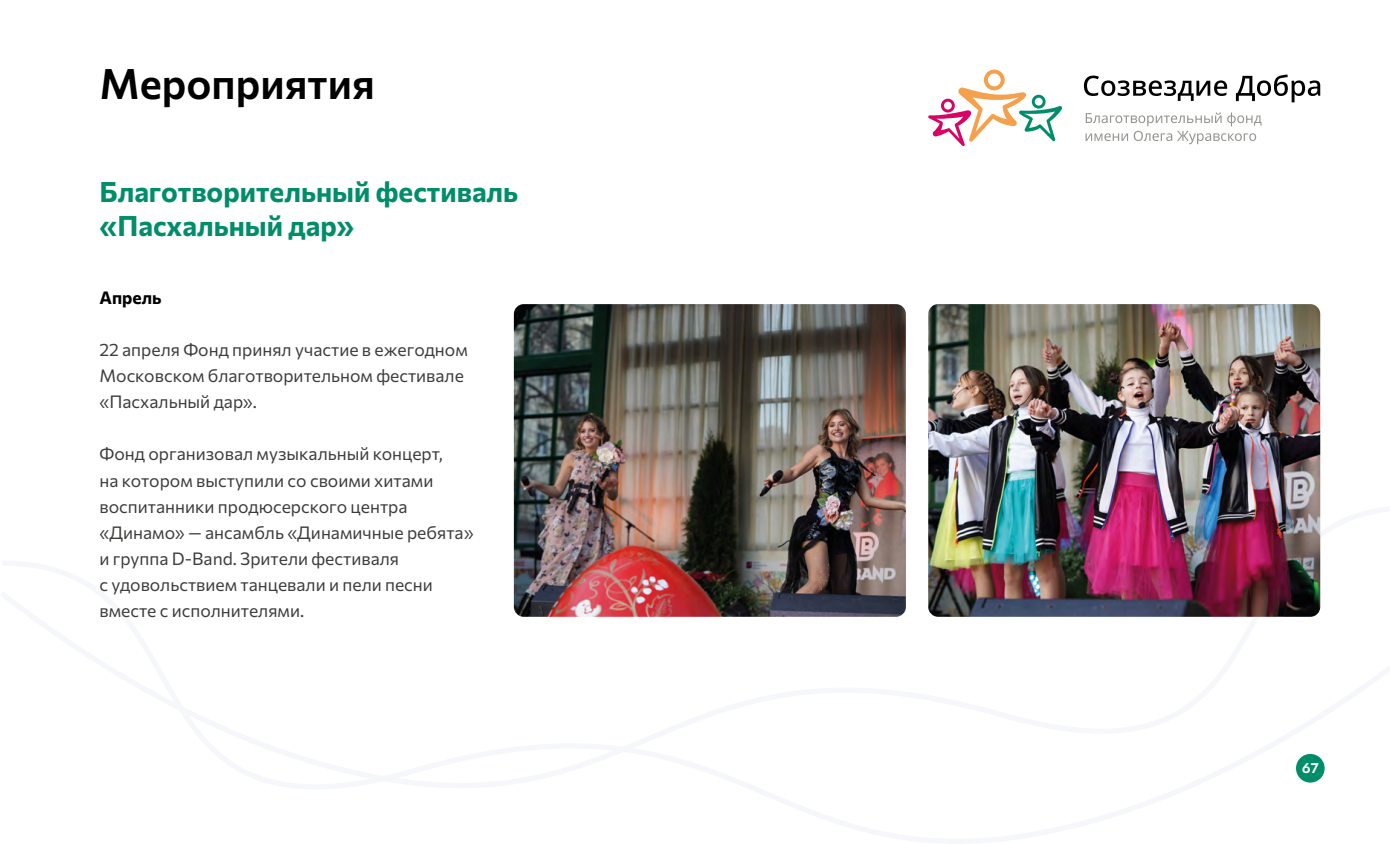
<style>
.page{position:relative;width:1390px;height:844px;background:#fff}
.page>*{position:absolute;margin:0;border:0;box-sizing:border-box;transform-origin:0 0}
.t1{font:600 42px "Commissioner";color:#000}
.t2{font:700 28px/33.2px "Commissioner";color:#008d69}
.t3{font:17.5px/26.1px "Commissioner";color:#3c3c3b}
.t4{font:700 17.5px "Commissioner";color:#000}
.t5{font:600 14px "Jost";color:#fff}
</style>
<div class="page">
<svg style="left:928px;top:70px;width:134px;height:76px"></svg>
<svg style="left:1084px;top:74px;width:236px;height:28px"></svg>
<svg style="left:1085px;top:112px;width:176px;height:32px"></svg>
<img style="left:928px;top:304px;width:392px;height:312px">
<img style="left:514px;top:304px;width:392px;height:312px">
<h1 class="t1" style="left:99px;top:49px;width:277px">Мероприятия</h1>
<h2 class="t2" style="left:99px;top:173px;width:420px">Благотворительный фестиваль «Пасхальный дар»</h2>
<p class="t4" style="left:99px;top:283px;width:64px">Апрель</p>
<p class="t3" style="left:99px;top:335px;width:370px">22 апреля Фонд принял участие в ежегодном<br>Московском благотворительном фестивале «Пасхальный дар».</p>
<p class="t3" style="left:99px;top:439px;width:375px">Фонд организовал музыкальный концерт,<br>на котором выступили со своими хитами воспитанники продюсерского центра «Динамо» — ансамбль «Динамичные ребята» и группа D-Band. Зрители фестиваля<br>с удовольствием танцевали и пели песни вместе с исполнителями.</p>
<p class="t5" style="left:1301px;top:758px;width:19px">67</p>
</div>
